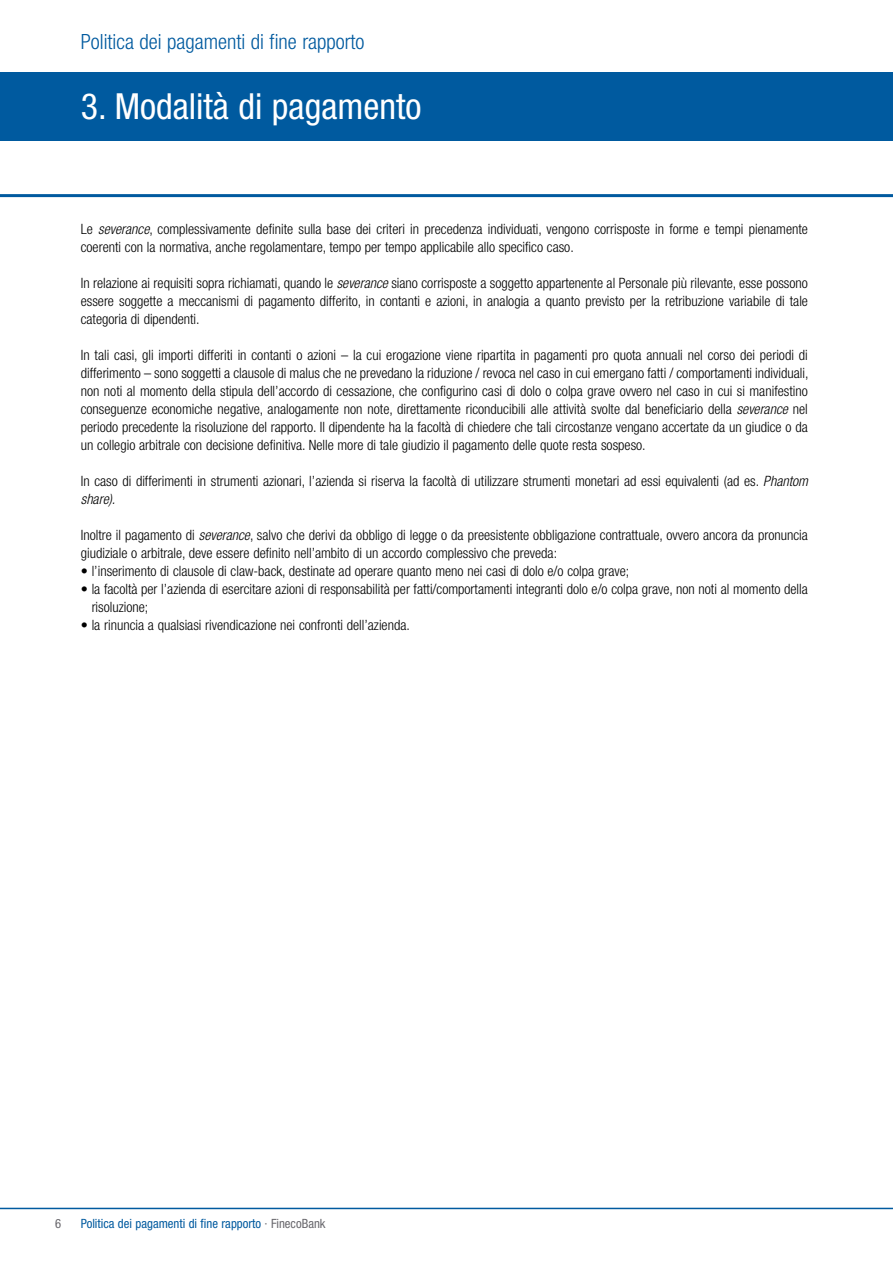
<style>
.page{position:relative;width:893px;height:1263px;background:#fff}
.page>*{position:absolute;margin:0;border:0;box-sizing:border-box;transform-origin:0 0}
.t1{font:condensed 36px "Helvetica Neue LT Std";color:#fff}
.t2{font:300 condensed 21px "Helvetica Neue LT Std";color:#005a9f}
.t3{font:300 condensed 14.25px/18px "Helvetica Neue LT Std";color:#000}
.t4{font:condensed 12.75px "Helvetica Neue LT Std";color:#005a9f}
.t5{font:condensed 12.75px "Helvetica Neue LT Std";color:#68676c}
.s1{font-style:italic}
.s2{color:#68676c}
</style>
<div class="page">
<div style="left:0;top:72px;width:893px;height:68px;background:#005a9f"></div>
<hr style="left:0;top:194px;width:893px;height:3px;background:#005a9f">
<hr style="left:0;top:1208px;width:893px;height:1px;background:#005a9f">
<h2 class="t2" style="left:81px;top:30px;width:285px">Politica dei pagamenti di fine rapporto</h2>
<h1 class="t1" style="left:81px;top:86px;width:342px">3. Modalità di pagamento</h1>
<p class="t3" style="left:81px;top:220px;width:729px">Le <span class="s1">severance</span>, complessivamente definite sulla base dei criteri in precedenza individuati, vengono corrisposte in forme e tempi pienamente coerenti con la normativa, anche regolamentare, tempo per tempo applicabile allo specifico caso.</p>
<p class="t3" style="left:81px;top:274px;width:729px;text-align:justify">In relazione ai requisiti sopra richiamati, quando le <span class="s1">severance</span> siano corrisposte a soggetto appartenente al Personale più rilevante, esse possono essere soggette a meccanismi di pagamento differito, in contanti e azioni, in analogia a quanto previsto per la retribuzione variabile di tale categoria di dipendenti.</p>
<p class="t3" style="left:81px;top:346px;width:729px;text-align:justify">In tali casi, gli importi differiti in contanti o azioni – la cui erogazione viene ripartita in pagamenti pro quota annuali nel corso dei periodi di differimento – sono soggetti a clausole di malus che ne prevedano la riduzione / revoca nel caso in cui emergano fatti / comportamenti individuali, non noti al momento della stipula dell’accordo di cessazione, che configurino casi di dolo o colpa grave ovvero nel caso in cui si manifestino conseguenze economiche negative, analogamente non note, direttamente riconducibili alle attività svolte dal beneficiario della <span class="s1">severance</span> nel periodo precedente la risoluzione del rapporto. Il dipendente ha la facoltà di chiedere che tali circostanze vengano accertate da un giudice o da un collegio arbitrale con decisione definitiva. Nelle more di tale giudizio il pagamento delle quote resta sospeso.</p>
<p class="t3" style="left:81px;top:472px;width:729px">In caso di differimenti in strumenti azionari, l’azienda si riserva la facoltà di utilizzare strumenti monetari ad essi equivalenti (ad es. <span class="s1">Phantom share).</span></p>
<p class="t3" style="left:81px;top:526px;width:729px">Inoltre il pagamento di <span class="s1">severance</span>, salvo che derivi da obbligo di legge o da preesistente obbligazione contrattuale, ovvero ancora da pronuncia giudiziale o arbitrale, deve essere definito nell’ambito di un accordo complessivo che preveda:</p>
<p class="t3" style="left:81px;top:562px;width:550px">• l’inserimento di clausole di claw-back, destinate ad operare quanto meno nei casi di dolo e/o colpa grave;</p>
<p class="t3" style="left:92px;top:580px;width:718px;text-indent:-11px">• la facoltà per l’azienda di esercitare azioni di responsabilità per fatti/comportamenti integranti dolo e/o colpa grave, non noti al momento della risoluzione;</p>
<p class="t3" style="left:81px;top:616px;width:331px">• la rinuncia a qualsiasi rivendicazione nei confronti dell’azienda.</p>
<p class="t5" style="left:55px;top:1216px;width:8px">6</p>
<p class="t4" style="left:81px;top:1216px;width:246px">Politica dei pagamenti di fine rapporto <span class="s2">· FinecoBank</span></p>
</div>
